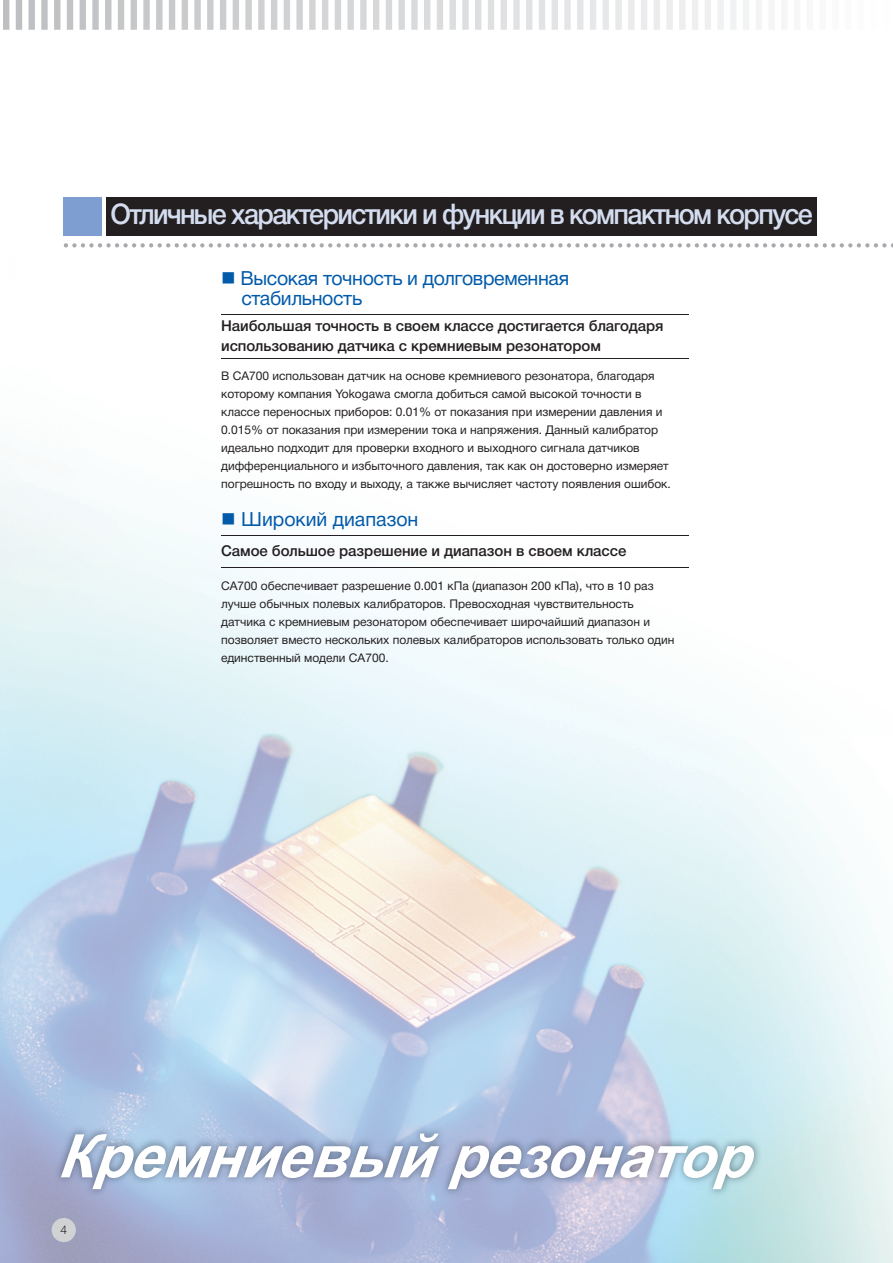
<style>
.page{position:relative;width:893px;height:1263px;background:#fff}
.page>*{position:absolute;margin:0;border:0;box-sizing:border-box;transform-origin:0 0}
.t1{font:italic 700 60px "Arial";color:#fff}
.t2{font:500 28.5px "Helvetica Neue Cyr";letter-spacing:-.06em;color:#d4ddef;scale:.95 1}
.t3{font:19.5px/20.5px "Helvetica Neue Cyr";letter-spacing:-.015em;color:#015aaa}
.t4{font:500 15px/19.5px "Helvetica Neue Cyr";letter-spacing:-.005em;color:#231f20}
.t5{font:12px/18px "Helvetica Neue Cyr";color:#231f20}
.t6{font:300 12px "Helvetica Neue Cyr";color:#231f20}
</style>
<div class="page">
<img style="left:0;top:197px;width:893px;height:1066px">
<div style="left:106px;top:198px;width:710px;height:38px;background:#231f20"></div>
<svg style="left:64px;top:243px;width:829px;height:4px"></svg>
<div style="left:64px;top:198px;width:38px;height:38px;background:#7e9ed2"></div>
<img style="left:53px;top:1125px;width:708px;height:72px">
<hr style="left:221px;top:315px;width:468px;height:1px;background:#231f20">
<hr style="left:221px;top:358px;width:468px;height:1px;background:#231f20">
<hr style="left:221px;top:535px;width:468px;height:1px;background:#231f20">
<hr style="left:221px;top:568px;width:468px;height:1px;background:#231f20">
<svg style="left:322px;top:0;width:448px;height:30px"></svg>
<svg style="left:3px;top:0;width:313px;height:30px"></svg>
<div style="left:52px;top:1218px;width:24px;height:24px;background:#d1d2d4;border-radius:50%"></div>
<h2 class="t2" style="left:111px;top:198px;width:741px">Отличные характеристики и функции в компактном корпусе</h2>
<h3 class="t3" style="left:241px;top:268px;width:329px;text-indent:-20px">■ Высокая точность и долговременная стабильность</h3>
<p class="t4" style="left:221px;top:316px;width:444px">Наибольшая точность в своем классе достигается благодаря использованию датчика с кремниевым резонатором</p>
<p class="t5" style="left:221px;top:367px;width:451px">В CA700 использован датчик на основе кремниевого резонатора, благодаря которому компания Yokogawa смогла добиться самой высокой точности в классе переносных приборов: 0.01% от показания при измерении давления и 0.015% от показания при измерении тока и напряжения. Данный калибратор идеально подходит для проверки входного и выходного сигнала датчиков дифференциального и избыточного давления, так как он достоверно измеряет погрешность по входу и выходу, а также вычисляет частоту появления ошибок.</p>
<h3 class="t3" style="left:221px;top:509px;width:199px">■ Широкий диапазон</h3>
<p class="t4" style="left:221px;top:541px;width:407px">Самое большое разрешение и диапазон в своем классе</p>
<p class="t5" style="left:221px;top:576px;width:455px">CA700 обеспечивает разрешение 0.001 кПа (диапазон 200 кПа), что в 10 раз лучше обычных полевых калибраторов. Превосходная чувствительность датчика с кремниевым резонатором обеспечивает широчайший диапазон и позволяет вместо нескольких полевых калибраторов использовать только один единственный модели СА700.</p>
<h1 class="t1" style="left:56px;top:1117px;width:723px">Кремниевыйрезонатор</h1>
<p class="t6" style="left:60px;top:1223px;width:8px">4</p>
</div>
